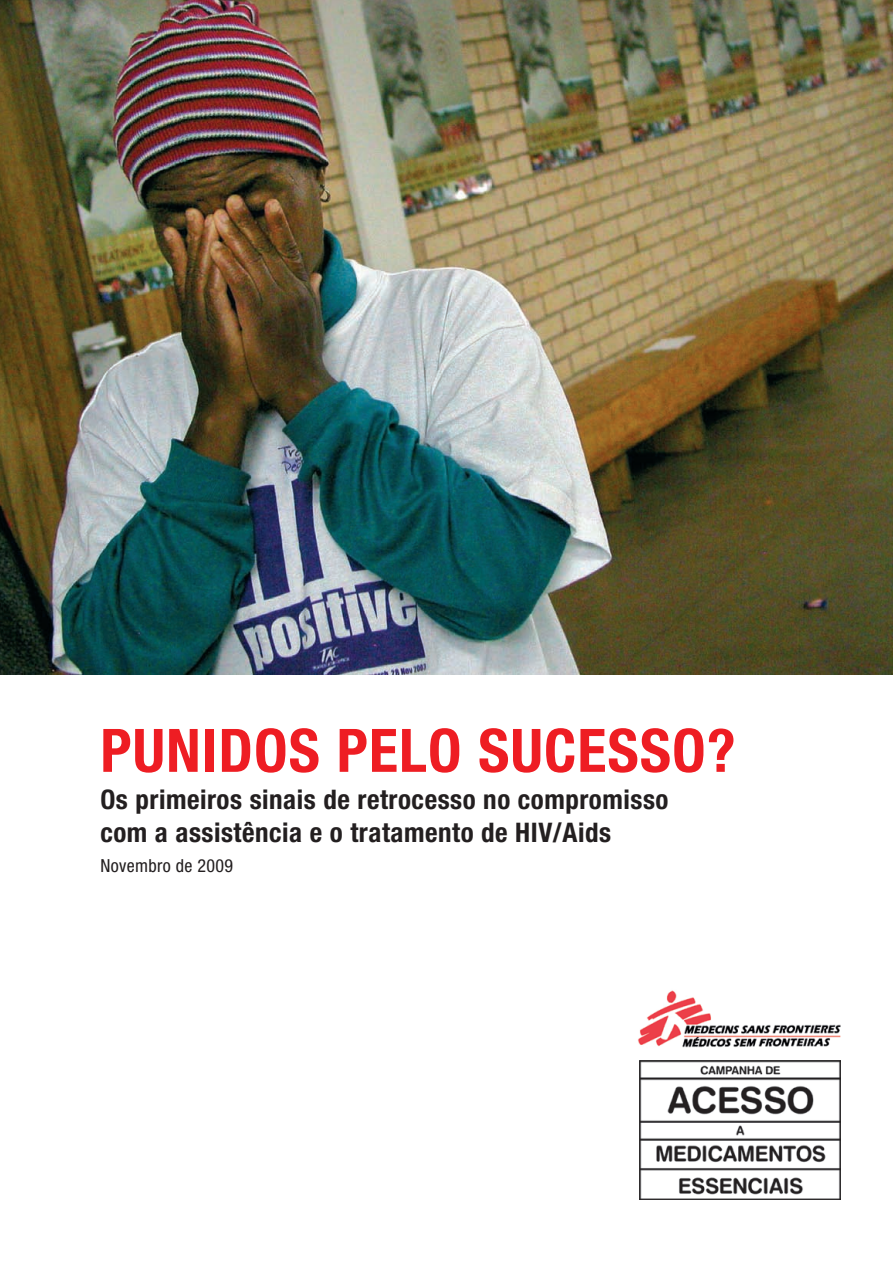
<style>
.page{position:relative;width:893px;height:1263px;background:#fff}
.page>*{position:absolute;margin:0;border:0;box-sizing:border-box;transform-origin:0 0}
.t1{font:700 condensed 60px "Helvetica Neue";letter-spacing:.02em;color:#ee1d23}
.t2{font:700 condensed 27px/33px "Helvetica Neue";letter-spacing:.02em;color:#231f20}
.t3{font:condensed 18px "Helvetica Neue";letter-spacing:.02em;color:#231f20}
</style>
<div class="page">
<img style="left:0;top:0;width:893px;height:674px">
<img style="left:639px;top:1061px;width:201px;height:138px">
<img style="left:638px;top:990px;width:203px;height:58px">
<h1 class="t1" style="left:100px;top:714px;width:637px">Punidos pelo sucesso?</h1>
<p class="t2" style="left:100px;top:783px;width:570px">Os primeiros sinais de retrocesso no compromisso com a assistência e o tratamento de HIV/Aids</p>
<p class="t3" style="left:100px;top:855px;width:134px">Novembro de 2009</p>
</div>
